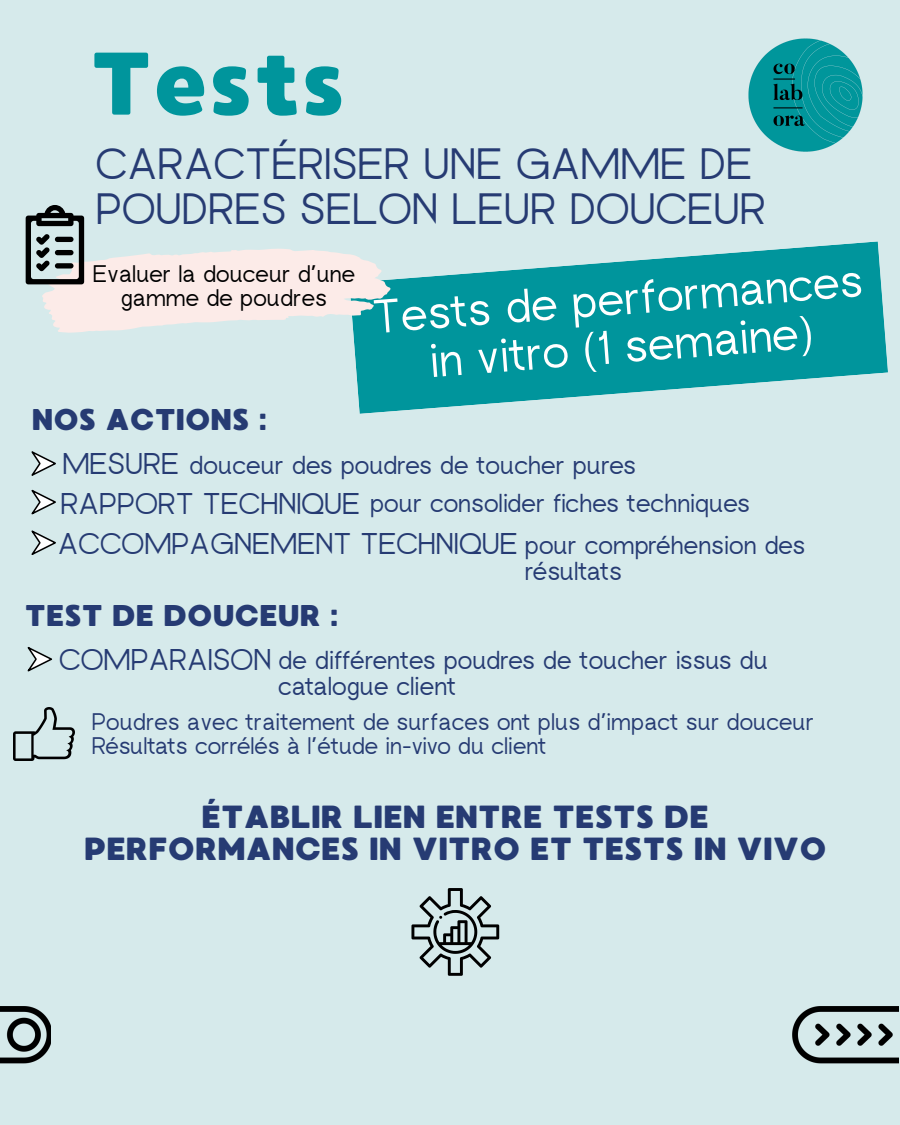
<style>
.page{position:relative;width:900px;height:1125px;background:#d6eaeb}
.page>*{position:absolute;margin:0;border:0;box-sizing:border-box;transform-origin:0 0}
.t1{font:88.6px "MADE Waffle Soft";color:#00959c}
.t2{font:47.3px/48.2px "rugratssans";color:#fff;text-align:center}
.t3{font:43.9px/44.7px "rugratssans";color:#263b73}
.t4{font:32px/32.2px "MADE Waffle Soft";color:#263b73;text-align:center}
.t5{font:30px "rugratssans";color:#263b73}
.t6{font:30px "MADE Waffle Soft";color:#263b73}
.t7{font:26px/26.2px "rugratssans";color:#263b73}
.t8{font:24px "rugratssans";color:#263b73}
.t9{font:24px/24px "rugratssans";color:#000;text-align:center}
</style>
<div class="page">
<svg style="left:354px;top:241px;width:534px;height:173px;fill:#00959c"></svg>
<svg style="left:31px;top:451px;width:25px;height:25px"></svg>
<svg style="left:31px;top:490px;width:25px;height:24px"></svg>
<svg style="left:31px;top:530px;width:25px;height:25px"></svg>
<img style="left:748px;top:38px;width:115px;height:114px">
<svg style="left:411px;top:888px;width:88px;height:88px"></svg>
<img style="left:0;top:1006px;width:51px;height:58px">
<svg style="left:26px;top:205px;width:366px;height:144px"></svg>
<img style="left:792px;top:1006px;width:106px;height:58px">
<svg style="left:27px;top:647px;width:25px;height:25px"></svg>
<img style="left:14px;top:707px;width:60px;height:53px">
<p class="t1" style="left:90px;top:30px;width:257px">Tests</p>
<h2 class="t3" style="left:96px;top:146px;width:672px">CARACTÉRISER UNE GAMME DE<br>POUDRES SELON LEUR DOUCEUR</h2>
<p class="t9" style="left:93px;top:264px;width:264px">Evaluer la douceur d’une gamme de poudres</p>
<p class="t6" style="left:32px;top:401px;width:237px">NOS ACTIONS :</p>
<h1 class="t2" style="left:371px;top:296px;width:493px;rotate:-4deg">Tests de performances in vitro (1 semaine)</h1>
<h3 class="t5" style="left:62px;top:453px;width:118px">MESURE</h3>
<p class="t7" style="left:189px;top:454px;width:448px">douceur des poudres de toucher pures</p>
<p class="t5" style="left:61px;top:493px;width:301px">RAPPORT TECHNIQUE</p>
<p class="t7" style="left:370px;top:492px;width:382px">pour consolider fiches techniques</p>
<p class="t5" style="left:58px;top:533px;width:461px">ACCOMPAGNEMENT TECHNIQUE</p>
<p class="t7" style="left:525px;top:534px;width:282px">pour compréhension des résultats</p>
<p class="t6" style="left:25px;top:598px;width:315px">TEST DE DOUCEUR :</p>
<p class="t5" style="left:59px;top:649px;width:214px">COMPARAISON</p>
<p class="t7" style="left:278px;top:649px;width:492px">de différentes poudres de toucher issus du catalogue client</p>
<p class="t8" style="left:92px;top:713px;width:724px">Poudres avec traitement de surfaces ont plus d’impact sur douceur</p>
<p class="t8" style="left:92px;top:737px;width:456px">Résultats corrélés à l’étude in-vivo du client</p>
<p class="t4" style="left:84px;top:801px;width:744px">ÉTABLIR LIEN ENTRE TESTS DE<br>PERFORMANCES IN VITRO ET TESTS IN VIVO</p>
</div>
